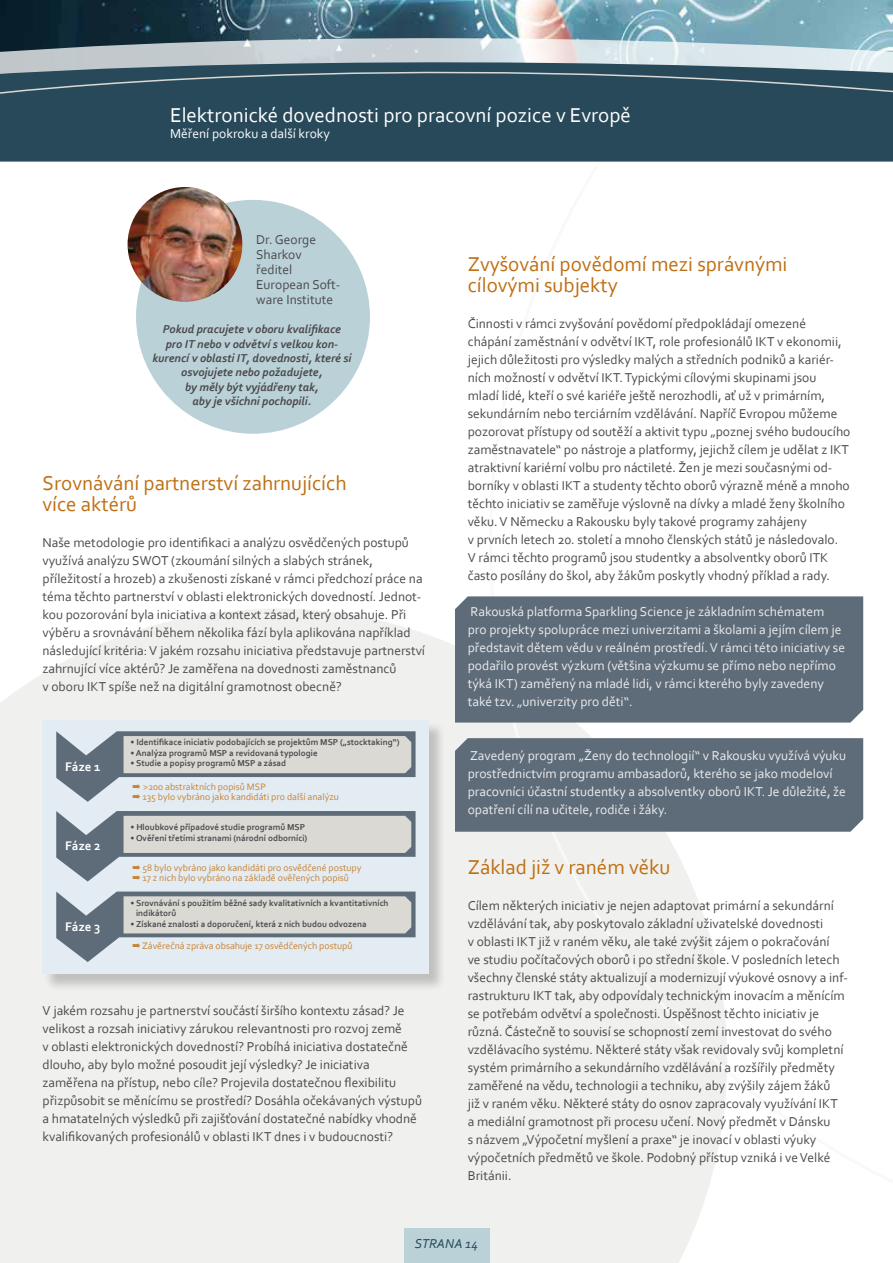
<style>
.page{position:relative;width:893px;height:1263px;background:#fff}
.page>*{position:absolute;margin:0;border:0;box-sizing:border-box;transform-origin:0 0}
.t1{font:21px/21px "Corbel";color:#bf6f13}
.t2{font:21px "Corbel";color:#fff}
.t3{font:13.5px/18px "Corbel";color:#4b4b4d}
.t4{font:13.5px/18px "Corbel";color:#eceded}
.t5{font:13.5px "Corbel";color:#fff}
.t6{font:italic 13.5px "Corbel";color:#28495a}
.t7{font:700 13.05px "Corbel";color:#fff}
.t8{font:italic 700 12px/14.4px "Corbel";color:#4b4b4d;text-align:center}
.t9{font:9.75px/9.8px "Corbel";color:#c88335}
.t10{font:700 9px/10.5px "Corbel";color:#4b4b4d}
</style>
<div class="page">
<div style="left:0;top:609px;width:683px;height:654px;background:#f0f0ee"></div>
<svg style="left:489px;top:596px;width:375px;height:658px"></svg>
<div style="left:455px;top:596px;width:408px;height:126px;background:#5e6b79"></div>
<div style="left:455px;top:738px;width:408px;height:94px;background:#5e6b79"></div>
<img style="left:0;top:0;width:893px;height:37px">
<svg style="left:0;top:37px;width:893px;height:9px;background:#89a0a9"></svg>
<svg style="left:0;top:152px;width:893px;height:10px;background:#305060"></svg>
<svg style="left:0;top:46px;width:893px;height:106px;background:#496573"></svg>
<div style="left:404px;top:1229px;width:85px;height:34px;background:#bad1d8"></div>
<div style="left:43px;top:721px;width:404px;height:270px;background:#000;opacity:.2"></div>
<div style="left:43px;top:720px;width:386px;height:254px;background:#e3ecf3"></div>
<div style="left:136px;top:200px;width:234px;height:234px;background:#bad1d8;border-radius:50%"></div>
<img style="left:128px;top:187px;width:114px;height:115px;border-radius:57px">
<svg style="left:56px;top:731px;width:360px;height:71px"></svg>
<svg style="left:56px;top:891px;width:360px;height:71px"></svg>
<svg style="left:56px;top:811px;width:360px;height:70px"></svg>
<h1 class="t2" style="left:170px;top:102px;width:462px">Elektronické dovednosti pro pracovní pozice v Evropě</h1>
<p class="t5" style="left:170px;top:125px;width:161px">Měření pokroku a další kroky</p>
<p class="t3" style="left:256px;top:232px;width:85px;line-height:15px">Dr. George<br>Sharkov ředitel<br>European Soft&shy;ware Institute</p>
<p class="t8" style="left:152px;top:322px;width:201px">Pokud pracujete v oboru kvalifikace<br>pro IT nebo v odvětví s velkou kon&shy;kurencí v oblasti IT, dovednosti, které si osvojujete nebo požadujete,<br>by měly být vyjádřeny tak,<br>aby je všichni pochopili.</p>
<h1 class="t1" style="left:43px;top:472px;width:306px">Srovnávání partnerství zahrnujících více aktérů</h1>
<p class="t3" style="left:43px;top:533px;width:384px">Naše metodologie pro identifikaci a analýzu osvědčených postupů využívá analýzu SWOT (zkoumání silných a slabých stránek, příležitostí a hrozeb) a zkušenosti získané v rámci předchozí práce na téma těchto partnerství v oblasti elektronických dovedností. Jednot&shy;kou pozorování byla iniciativa a kontext zásad, který obsahuje. Při výběru a srovnávání během několika fází byla aplikována například následující kritéria: V jakém rozsahu iniciativa představuje partnerství zahrnující více aktérů? Je zaměřena na dovednosti zaměstnanců<br>v oboru IKT spíše než na digitální gramotnost obecně?</p>
<p class="t7" style="left:65px;top:758px;width:37px">Fáze 1</p>
<p class="t7" style="left:65px;top:838px;width:37px">Fáze 2</p>
<p class="t7" style="left:65px;top:918px;width:37px">Fáze 3</p>
<p class="t10" style="left:131px;top:737px;width:271px">• Identifikace iniciativ podobajících se projektům MSP („stocktaking“)</p>
<p class="t10" style="left:131px;top:747px;width:189px">• Analýza programů MSP a revidovaná typologie</p>
<p class="t10" style="left:131px;top:758px;width:157px">• Studie a popisy programů MSP a zásad</p>
<p class="t9" style="left:132px;top:781px;width:208px">➡ &gt;200 abstraktních popisů MSP<br>➡ 135 bylo vybráno jako kandidáti pro další analýzu</p>
<p class="t10" style="left:131px;top:822px;width:176px">• Hloubkové případové studie programů MSP</p>
<p class="t10" style="left:131px;top:832px;width:178px">• Ověření třetími stranami (národní odborníci)</p>
<p class="t9" style="left:132px;top:863px;width:230px">➡ 58 bylo vybráno jako kandidáti pro osvědčené postupy ➡ 17 z nich bylo vybráno na základě ověřených popisů</p>
<p class="t10" style="left:136px;top:897px;width:254px;text-indent:-6px">• Srovnávání s použitím běžné sady kvalitativních a kvantitativních indikátorů</p>
<p class="t10" style="left:131px;top:918px;width:238px">• Získané znalosti a doporučení, která z nich budou odvozena</p>
<p class="t9" style="left:132px;top:941px;width:222px">➡ Závěrečná zpráva obsahuje 17 osvědčených postupů</p>
<p class="t3" style="left:43px;top:1001px;width:381px">V jakém rozsahu je partnerství součástí širšího kontextu zásad? Je velikost a rozsah iniciativy zárukou relevantnosti pro rozvoj země<br>v oblasti elektronických dovedností? Probíhá iniciativa dostatečně dlouho, aby bylo možné posoudit její výsledky? Je iniciativa zaměřena na přístup, nebo cíle? Projevila dostatečnou flexibilitu přizpůsobit se měnícímu se prostředí? Dosáhla očekávaných výstupů a hmatatelných výsledků při zajišťování dostatečné nabídky vhodně kvalifikovaných profesionálů v oblasti IKT dnes i v budoucnosti?</p>
<h1 class="t1" style="left:468px;top:253px;width:321px">Zvyšování povědomí mezi správnými cílovými subjekty</h1>
<p class="t3" style="left:468px;top:314px;width:384px">Činnosti v rámci zvyšování povědomí předpokládají omezené chápání zaměstnání v odvětví IKT, role profesionálů IKT v ekonomii, jejich důležitosti pro výsledky malých a středních podniků a kariér&shy;ních možností v odvětví IKT. Typickými cílovými skupinami jsou mladí lidé, kteří o své kariéře ještě nerozhodli, ať už v primárním, sekundárním nebo terciárním vzdělávání. Napříč Evropou můžeme pozorovat přístupy od soutěží a aktivit typu „poznej svého budoucího zaměstnavatele“ po nástroje a platformy, jejichž cílem je udělat z IKT atraktivní kariérní volbu pro náctileté. Žen je mezi současnými od&shy;borníky v oblasti IKT a studenty těchto oborů výrazně méně a mnoho těchto iniciativ se zaměřuje výslovně na dívky a mladé ženy školního věku. V Německu a Rakousku byly takové programy zahájeny<br>v prvních letech 20. století a mnoho členských států je následovalo.<br>V rámci těchto programů jsou studentky a absolventky oborů ITK často posílány do škol, aby žákům poskytly vhodný příklad a rady.</p>
<p class="t4" style="left:468px;top:602px;width:379px">Rakouská platforma Sparkling Science je základním schématem<br>pro projekty spolupráce mezi univerzitami a školami a jejím cílem je představit dětem vědu v reálném prostředí. V rámci této iniciativy se podařilo provést výzkum (většina výzkumu se přímo nebo nepřímo týká IKT) zaměřený na mladé lidi, v rámci kterého byly zavedeny také tzv. „univerzity pro děti“.</p>
<p class="t4" style="left:468px;top:746px;width:380px">Zavedený program „Ženy do technologií“ v Rakousku využívá výuku prostřednictvím programu ambasadorů, kterého se jako modeloví pracovníci účastní studentky a absolventky oborů IKT. Je důležité, že opatření cílí na učitele, rodiče i žáky.</p>
<h1 class="t1" style="left:468px;top:856px;width:204px">Základ již v raném věku</h1>
<p class="t3" style="left:468px;top:896px;width:382px">Cílem některých iniciativ je nejen adaptovat primární a sekundární vzdělávání tak, aby poskytovalo základní uživatelské dovednosti<br>v oblasti IKT již v raném věku, ale také zvýšit zájem o pokračování<br>ve studiu počítačových oborů i po střední škole. V posledních letech všechny členské státy aktualizují a modernizují výukové osnovy a inf&shy;rastrukturu IKT tak, aby odpovídaly technickým inovacím a měnícím se potřebám odvětví a společnosti. Úspěšnost těchto iniciativ je různá. Částečně to souvisí se schopností zemí investovat do svého vzdělávacího systému. Některé státy však revidovaly svůj kompletní systém primárního a sekundárního vzdělávání a rozšířily předměty zaměřené na vědu, technologii a techniku, aby zvýšily zájem žáků<br>již v raném věku. Některé státy do osnov zapracovaly využívání IKT<br>a mediální gramotnost při procesu učení. Nový předmět v Dánsku<br>s názvem „Výpočetní myšlení a praxe“ je inovací v oblasti výuky výpočetních předmětů ve škole. Podobný přístup vzniká i ve Velké Británii.</p>
<p class="t6" style="left:415px;top:1235px;width:65px">STRANA 14</p>
</div>
